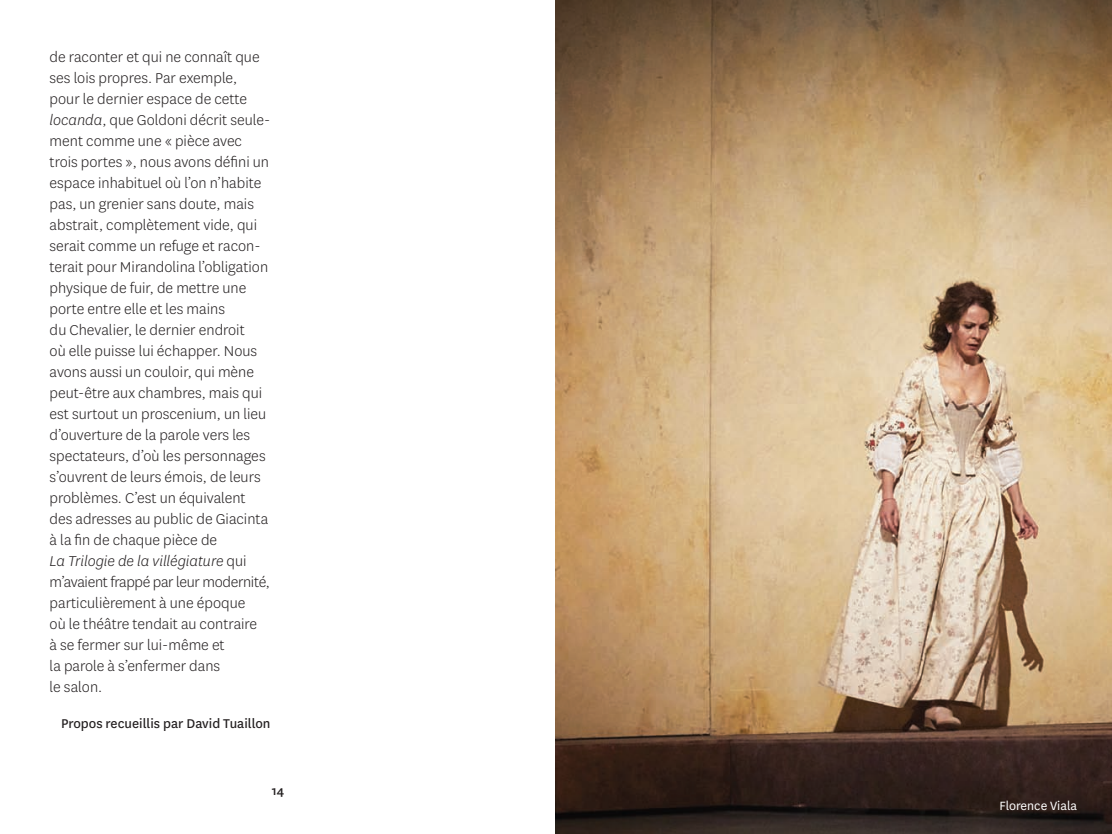
<style>
.page{position:relative;width:1112px;height:834px;background:#fff}
.page>*{position:absolute;margin:0;border:0;box-sizing:border-box;transform-origin:0 0}
.t1{font:300 16.62px/21px "National";color:#231f20}
.t2{font:14.88px "National";color:#231f20}
.t3{font:14px "National";color:#fff}
.t4{font:500 14px "National";color:#231f20}
.s1{font-style:italic}
</style>
<div class="page">
<img style="left:556px;top:0;width:555px;height:833px">
<p class="t1" style="left:50px;top:48px;width:222px">de raconter et qui ne connaît que ses lois propres. Par exemple, pour le dernier espace de cette <span class="s1">locanda</span>, que Goldoni décrit seule&shy;ment comme une « pièce avec trois portes », nous avons défini un espace inhabituel où l’on n’habite pas, un grenier sans doute, mais abstrait, complètement vide, qui serait comme un refuge et racon&shy;terait pour Mirandolina l’obligation physique de fuir, de mettre une porte entre elle et les mains<br>du Chevalier, le dernier endroit<br>où elle puisse lui échapper. Nous avons aussi un couloir, qui mène peut-être aux chambres, mais qui est surtout un proscenium, un lieu d’ouverture de la parole vers les spectateurs, d’où les personnages s’ouvrent de leurs émois, de leurs problèmes. C’est un équivalent des adresses au public de Giacinta à la fin de chaque pièce de<br><span class="s1">La Trilogie de la villégiature</span> qui m’avaient frappé par leur modernité, particulièrement à une époque<br>où le théâtre tendait au contraire<br>à se fermer sur lui-même et<br>la parole à s’enfermer dans<br>le salon.</p>
<p class="t2" style="left:61px;top:713px;width:211px">Propos recueillis par David Tuaillon</p>
<p class="t4" style="left:272px;top:781px;width:14px">14</p>
<p class="t3" style="left:999px;top:796px;width:79px">Florence Viala</p>
</div>
